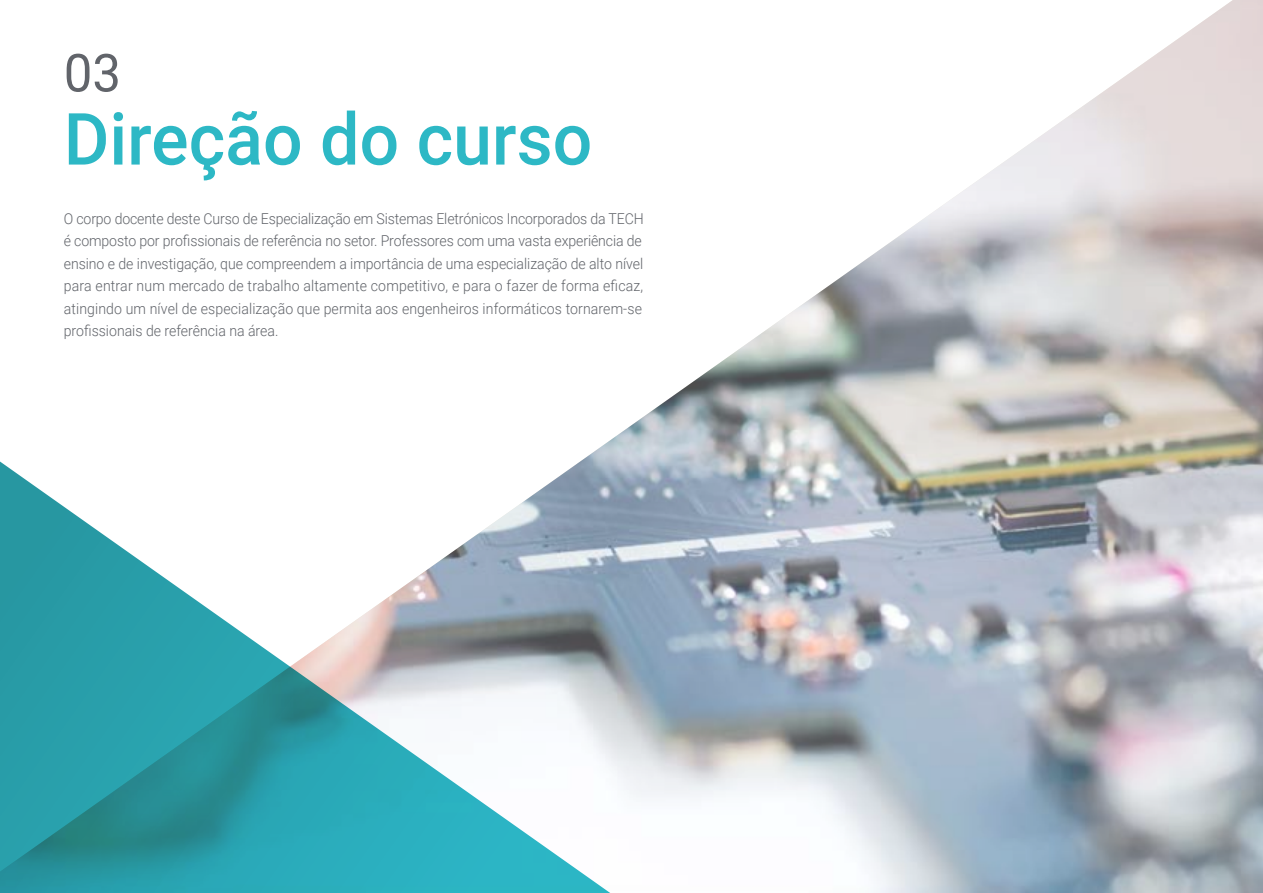
<style>
.page{position:relative;width:1263px;height:893px;background:#fff}
.page>*{position:absolute;margin:0;border:0;box-sizing:border-box;transform-origin:0 0}
.t1{font:500 72px "Roboto";color:#2db8c5}
.t2{font:52.5px "Roboto";color:#61646a}
.t3{font:300 15px/22.5px "Roboto";letter-spacing:-.005em;color:#61646a;scale:.94 1}
</style>
<div class="page">
<img style="left:602px;top:0;width:661px;height:893px">
<svg style="left:0;top:446px;width:640px;height:447px"></svg>
<h2 class="t2" style="left:64px;top:36px;width:59px">03</h2>
<h1 class="t1" style="left:64px;top:89px;width:530px">Direção do curso</h1>
<p class="t3" style="left:64px;top:207px;width:618px">O corpo docente deste Curso de Especialização em Sistemas Eletrónicos Incorporados da TECH é composto por profissionais de referência no setor. Professores com uma vasta experiência de ensino e de investigação, que compreendem a importância de uma especialização de alto nível para entrar num mercado de trabalho altamente competitivo, e para o fazer de forma eficaz, atingindo um nível de especialização que permita aos engenheiros informáticos tornarem-se profissionais de referência na área.</p>
</div>
